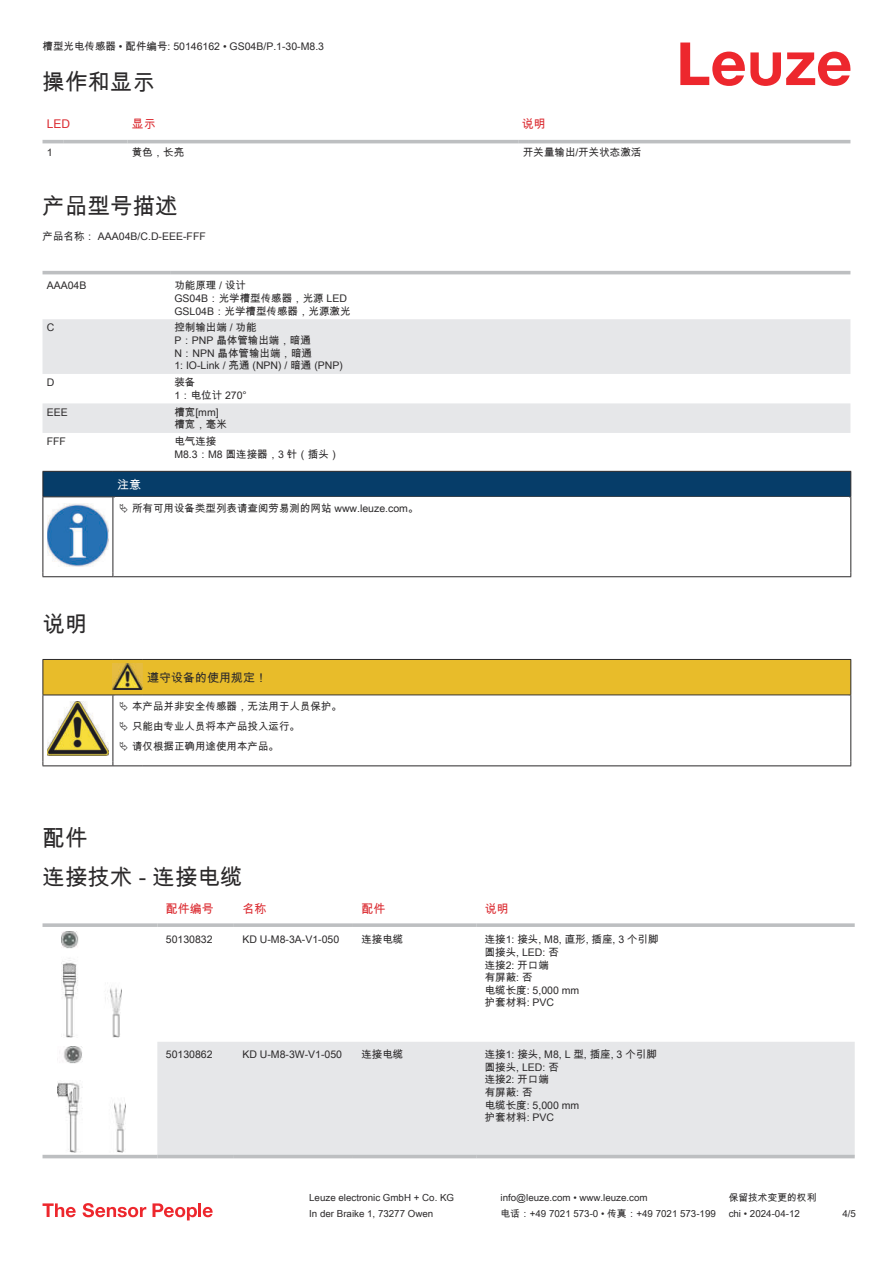
<style>
.page{position:relative;width:893px;height:1263px;background:#fff}
.page>*{position:absolute;margin:0;border:0;box-sizing:border-box;transform-origin:0 0}
.t1{font:22.5px/38.7px "Arial Unicode MS";color:#2b292a}
.t2{font:12px "Arial Unicode MS";color:#db2a30}
.t3{font:12px "Arial Unicode MS";color:#2b292a}
.t4{font:12px "Arial Unicode MS";color:#fff}
.t5{font:10.5px/12.6px "Arial Unicode MS";color:#2b292a}
.t6{font:9.75px "Arial Unicode MS";color:#2b292a}
</style>
<div class="page">
<svg style="left:680px;top:43px;width:170px;height:43px"></svg>
<svg style="left:43px;top:143px;width:807px;height:1px"></svg>
<hr style="left:43px;top:140px;width:21px;height:3px;background:#bdbfc1">
<hr style="left:64px;top:140px;width:64px;height:3px;background:#bdbfc1">
<hr style="left:128px;top:140px;width:391px;height:3px;background:#bdbfc1">
<hr style="left:519px;top:140px;width:331px;height:3px;background:#bdbfc1">
<svg style="left:43px;top:274px;width:807px;height:1px"></svg>
<svg style="left:43px;top:319px;width:807px;height:114px;fill:#e6e7e9"></svg>
<hr style="left:43px;top:271px;width:127px;height:3px;background:#bdbfc1">
<hr style="left:170px;top:271px;width:680px;height:3px;background:#bdbfc1">
<svg style="left:43px;top:1037px;width:812px;height:122px"></svg>
<div style="left:157px;top:1042px;width:698px;height:113px;background:#e6e7e9"></div>
<svg style="left:43px;top:923px;width:114px;height:4px"></svg>
<svg style="left:157px;top:923px;width:77px;height:4px"></svg>
<svg style="left:234px;top:923px;width:119px;height:4px"></svg>
<svg style="left:353px;top:923px;width:123px;height:4px"></svg>
<svg style="left:476px;top:923px;width:379px;height:4px;background:#c3c5c7"></svg>
<hr style="left:43px;top:1155px;width:114px;height:3px;background:#bdbfc1">
<hr style="left:157px;top:1155px;width:77px;height:3px;background:#bdbfc1">
<hr style="left:234px;top:1155px;width:119px;height:3px;background:#bdbfc1">
<hr style="left:353px;top:1155px;width:123px;height:3px;background:#bdbfc1">
<hr style="left:476px;top:1155px;width:379px;height:3px;background:#bdbfc1">
<img style="left:61px;top:931px;width:61px;height:106px">
<img style="left:57px;top:1046px;width:68px;height:106px">
<svg style="left:43px;top:1203px;width:33px;height:14px"></svg>
<svg style="left:83px;top:1203px;width:63px;height:14px"></svg>
<svg style="left:153px;top:1203px;width:44px;height:17px"></svg>
<hr style="left:198px;top:1203px;width:3px;height:14px;background:#ed272d">
<svg style="left:203px;top:1207px;width:10px;height:10px"></svg>
<div style="left:43px;top:471px;width:808px;height:26px;background:#063d69"></div>
<hr style="left:113px;top:496px;width:738px;height:1px;background:#2b292a">
<hr style="left:43px;top:497px;width:1px;height:75px;background:#2b292a">
<hr style="left:113px;top:497px;width:1px;height:75px;background:#2b292a">
<hr style="left:850px;top:497px;width:1px;height:75px;background:#2b292a">
<hr style="left:43px;top:576px;width:70px;height:1px;background:#2b292a">
<hr style="left:113px;top:576px;width:738px;height:1px;background:#2b292a">
<img style="left:47px;top:503px;width:61px;height:63px">
<hr style="left:43px;top:765px;width:70px;height:1px;background:#2b292a">
<hr style="left:113px;top:765px;width:30px;height:1px;background:#2b292a">
<hr style="left:143px;top:765px;width:708px;height:1px;background:#2b292a">
<svg style="left:43px;top:659px;width:808px;height:106px"></svg>
<p class="t5" style="left:43px;top:40px;width:283px">槽型光电传感器 • 配件编号: 50146162 • GS04B/P.1-30-M8.3</p>
<h1 class="t1" style="left:43px;top:62px;width:114px">操作和显示</h1>
<p class="t2" style="left:47px;top:117px;width:25px">LED</p>
<p class="t2" style="left:132px;top:115px;width:25px">显示</p>
<p class="t2" style="left:522px;top:115px;width:25px">说明</p>
<p class="t5" style="left:47px;top:145px;width:7px">1</p>
<p class="t5" style="left:132px;top:145px;width:54px">黄色，长亮</p>
<p class="t5" style="left:523px;top:145px;width:120px">开关量输出/开关状态激活</p>
<h1 class="t1" style="left:43px;top:186px;width:136px">产品型号描述</h1>
<p class="t5" style="left:43px;top:230px;width:165px">产品名称： AAA04B/C.D-EEE-FFF</p>
<p class="t5" style="left:47px;top:279px;width:41px">AAA04B</p>
<p class="t5" style="left:174px;top:279px;width:178px">功能原理 / 设计<br>GS04B：光学槽型传感器，光源 LED<br>GSL04B：光学槽型传感器，光源激光</p>
<p class="t5" style="left:47px;top:321px;width:9px">C</p>
<p class="t5" style="left:174px;top:321px;width:170px">控制输出端 / 功能<br>P：PNP 晶体管输出端，暗通<br>N：NPN 晶体管输出端，暗通<br>1: IO-Link / 亮通 (NPN) / 暗通 (PNP)</p>
<p class="t5" style="left:47px;top:376px;width:9px">D</p>
<p class="t5" style="left:174px;top:376px;width:74px">装备<br>1：电位计 270°</p>
<p class="t5" style="left:47px;top:406px;width:23px">EEE</p>
<p class="t5" style="left:174px;top:405px;width:54px">槽宽[mm]槽宽，毫米</p>
<p class="t5" style="left:47px;top:435px;width:21px">FFF</p>
<p class="t5" style="left:174px;top:435px;width:167px">电气连接<br>M8.3：M8 圆连接器，3 针（插头）</p>
<p class="t4" style="left:117px;top:476px;width:25px">注意</p>
<p class="t5" style="left:132px;top:501px;width:288px">所有可用设备类型列表请查阅劳易测的网站 www.leuze.com。</p>
<h1 class="t1" style="left:43px;top:604px;width:46px">说明</h1>
<p class="t3" style="left:147px;top:669px;width:121px">遵守设备的使用规定！</p>
<p class="t5" style="left:132px;top:696px;width:211px;line-height:20.2px">本产品并非安全传感器，无法用于人员保护。只能由专业人员将本产品投入运行。<br>请仅根据正确用途使用本产品。</p>
<h1 class="t1" style="left:43px;top:818px;width:202px">配件<br>连接技术 - 连接电缆</h1>
<p class="t2" style="left:166px;top:899px;width:49px">配件编号</p>
<p class="t2" style="left:242px;top:899px;width:25px">名称</p>
<p class="t2" style="left:361px;top:899px;width:25px">配件</p>
<p class="t2" style="left:485px;top:899px;width:25px">说明</p>
<p class="t5" style="left:166px;top:933px;width:48px">50130832</p>
<p class="t5" style="left:242px;top:933px;width:98px">KD U-M8-3A-V1-050</p>
<p class="t5" style="left:361px;top:933px;width:43px">连接电缆</p>
<p class="t5" style="left:485px;top:933px;width:175px">连接1: 接头, M8, 直形, 插座, 3 个引脚圆接头, LED: 否<br>连接2: 开口端<br>有屏蔽: 否<br>电缆长度: 5,000 mm<br>护套材料: PVC</p>
<p class="t5" style="left:166px;top:1048px;width:48px">50130862</p>
<p class="t5" style="left:242px;top:1048px;width:101px">KD U-M8-3W-V1-050</p>
<p class="t5" style="left:361px;top:1048px;width:43px">连接电缆</p>
<p class="t5" style="left:485px;top:1048px;width:174px">连接1: 接头, M8, L 型, 插座, 3 个引脚圆接头, LED: 否<br>连接2: 开口端<br>有屏蔽: 否<br>电缆长度: 5,000 mm<br>护套材料: PVC</p>
<p class="t6" style="left:309px;top:1191px;width:146px">Leuze electronic GmbH + Co. KG</p>
<p class="t6" style="left:501px;top:1191px;width:149px">info@leuze.com • www.leuze.com</p>
<p class="t6" style="left:729px;top:1191px;width:89px">保留技术变更的权利</p>
<p class="t6" style="left:309px;top:1206px;width:126px">In der Braike 1, 73277 Owen</p>
<p class="t6" style="left:501px;top:1206px;width:217px">电话：+49 7021 573-0 • 传真：+49 7021 573-199</p>
<p class="t6" style="left:729px;top:1206px;width:73px">chi • 2024-04-12</p>
<p class="t6" style="left:842px;top:1206px;width:15px">4/5</p>
</div>
